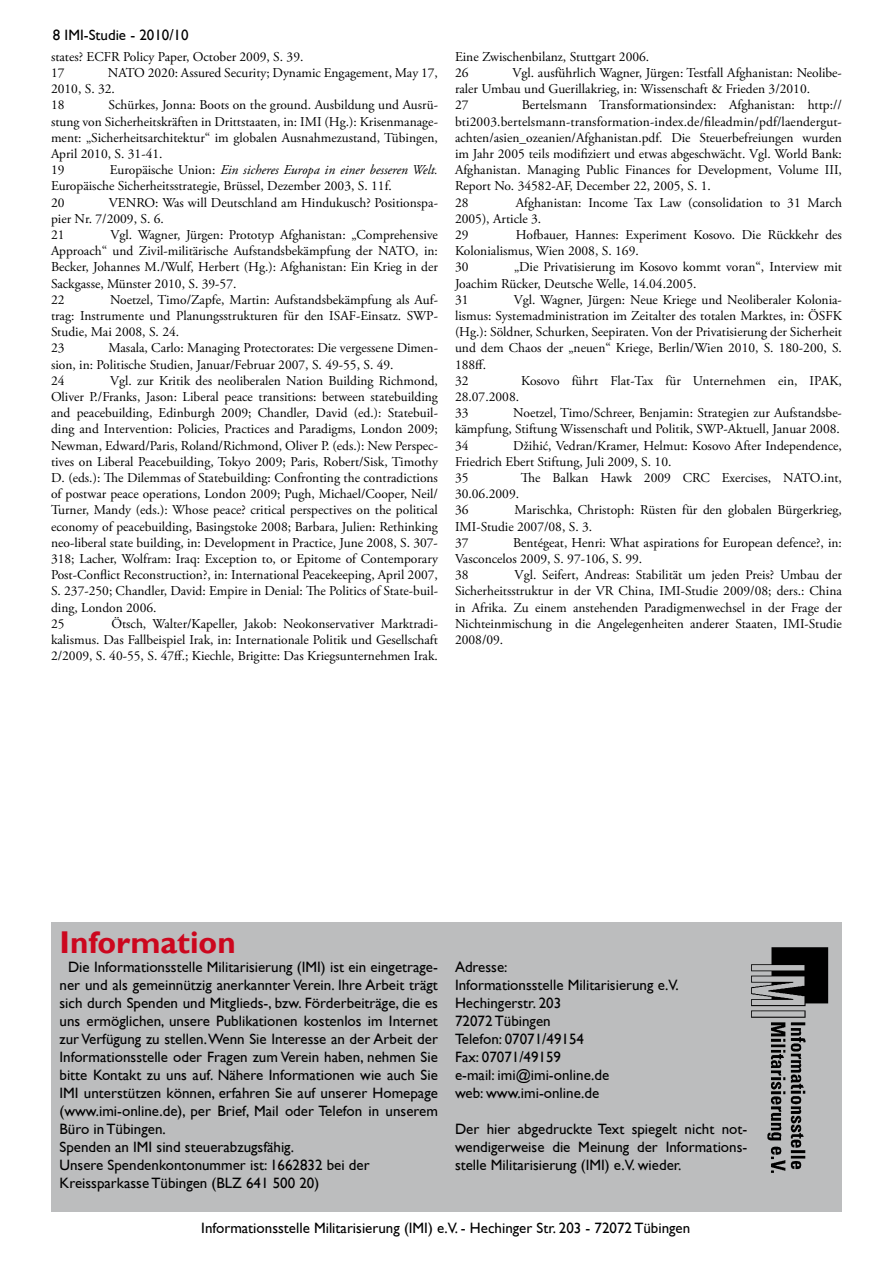
<style>
.page{position:relative;width:893px;height:1263px;background:#fff}
.page>*{position:absolute;margin:0;border:0;box-sizing:border-box;transform-origin:0 0}
.t1{font:700 31.5px "Gill Sans";color:#cc071e}
.t2{font:15px/18px "Gill Sans";color:#000}
.t3{font:13.5px/16.2px "Adobe Garamond Pro";color:#000}
.s1{font-style:italic}
</style>
<div class="page">
<div style="left:51px;top:923px;width:791px;height:289px;background:#bcbdbe"></div>
<img style="left:751px;top:947px;width:78px;height:226px">
<p class="t2" style="left:65px;top:26px;width:125px">IMI-Studie - 2010/10</p>
<p class="t3" style="left:51px;top:49px;width:254px">states? ECFR Policy Paper, October 2009, S. 39.<br>17</p>
<p class="t3" style="left:51px;top:65px;width:388px;text-indent:57px">NATO 2020: Assured Security; Dynamic Engagement, May 17,<br>2010, S. 32.<br>18</p>
<p class="t3" style="left:51px;top:98px;width:388px;text-indent:58px">Schürkes, Jonna: Boots on the ground. Ausbildung und Ausrü&shy;stung von Sicherheitskräften in Drittstaaten, in: IMI (Hg.): Krisenmanage&shy;ment: „Sicherheitsarchitektur“ im globalen Ausnahmezustand, Tübingen, April 2010, S. 31-41.<br>19</p>
<p class="t3" style="left:51px;top:162px;width:388px;text-indent:59px">Europäische Union: <span class="s1">Ein sicheres Europa in einer besseren Welt.<br></span>Europäische Sicherheitsstrategie, Brüssel, Dezember 2003, S. 11f.<br>20</p>
<p class="t3" style="left:51px;top:195px;width:388px;text-indent:58px">VENRO: Was will Deutschland am Hindukusch? Positionspa&shy;pier Nr. 7/2009, S. 6.<br>21</p>
<p class="t3" style="left:51px;top:227px;width:388px;text-indent:59px">Vgl. Wagner, Jürgen: Prototyp Afghanistan: „Comprehensive Approach“ und Zivil-militärische Aufstandsbekämpfung der NATO, in:<br>Becker, Johannes M./Wulf, Herbert (Hg.): Afghanistan: Ein Krieg in der Sackgasse, Münster 2010, S. 39-57.<br>22</p>
<p class="t3" style="left:51px;top:292px;width:388px;text-indent:59px">Noetzel, Timo/Zapfe, Martin: Aufstandsbekämpfung als Auf&shy;trag: Instrumente und Planungsstrukturen für den ISAF-Einsatz. SWP-Studie, Mai 2008, S. 24.<br>23</p>
<p class="t3" style="left:51px;top:341px;width:388px;text-indent:57px">Masala, Carlo: Managing Protectorates: Die vergessene Dimen&shy;sion, in: Politische Studien, Januar/Februar 2007, S. 49-55, S. 49.<br>24</p>
<p class="t3" style="left:51px;top:373px;width:388px;text-indent:59px">Vgl. zur Kritik des neoliberalen Nation Building Richmond, Oliver P./Franks, Jason: Liberal peace transitions: between statebuilding and peacebuilding, Edinburgh 2009; Chandler, David (ed.): Statebuil&shy;ding and Intervention: Policies, Practices and Paradigms, London 2009; Newman, Edward/Paris, Roland/Richmond, Oliver P. (eds.): New Perspec&shy;tives on Liberal Peacebuilding, Tokyo 2009; Paris, Robert/Sisk, Timothy D. (eds.): The Dilemmas of Statebuilding: Confronting the contradictions of postwar peace operations, London 2009; Pugh, Michael/Cooper, Neil/ Turner, Mandy (eds.): Whose peace? critical perspectives on the political economy of peacebuilding, Basingstoke 2008; Barbara, Julien: Rethinking neo-liberal state building, in: Development in Practice, June 2008, S. 307- 318; Lacher, Wolfram: Iraq: Exception to, or Epitome of Contemporary Post-Conflict Reconstruction?, in: International Peacekeeping, April 2007, S. 237-250; Chandler, David: Empire in Denial: The Politics of State-buil&shy;ding, London 2006.<br>25</p>
<p class="t3" style="left:51px;top:616px;width:388px;text-align:justify;text-indent:60px">Ötsch, Walter/Kapeller, Jakob: Neokonservativer Marktradi&shy;kalismus. Das Fallbeispiel Irak, in: Internationale Politik und Gesellschaft 2/2009, S. 40-55, S. 47ff.; Kiechle, Brigitte: Das Kriegsunternehmen Irak.</p>
<p class="t3" style="left:455px;top:49px;width:196px">Eine Zwischenbilanz, Stuttgart 2006.<br>26</p>
<p class="t3" style="left:455px;top:65px;width:388px;text-indent:57px">Vgl. ausführlich Wagner, Jürgen: Testfall Afghanistan: Neolibe&shy;raler Umbau und Guerillakrieg, in: Wissenschaft &amp; Frieden 3/2010.<br>27</p>
<p class="t3" style="left:455px;top:98px;width:388px;text-indent:67px">Bertelsmann Transformationsindex: Afghanistan: http:// bti2003.bertelsmann-transformation-index.de/fileadmin/pdf/laendergut&shy;achten/asien_ozeanien/Afghanistan.pdf. Die Steuerbefreiungen wurden im Jahr 2005 teils modifiziert und etwas abgeschwächt. Vgl. World Bank:<br>Afghanistan. Managing Public Finances for Development, Volume III, Report No. 34582-AF, December 22, 2005, S. 1.<br>28</p>
<p class="t3" style="left:455px;top:195px;width:388px;text-indent:61px">Afghanistan: Income Tax Law (consolidation to 31 March<br>2005), Article 3.<br>29</p>
<p class="t3" style="left:455px;top:227px;width:388px;text-indent:61px">Hofbauer, Hannes: Experiment Kosovo. Die Rückkehr des<br>Kolonialismus, Wien 2008, S. 169.<br>30</p>
<p class="t3" style="left:455px;top:260px;width:388px;text-indent:59px">„Die Privatisierung im Kosovo kommt voran“, Interview mit<br>Joachim Rücker, Deutsche Welle, 14.04.2005.<br>31</p>
<p class="t3" style="left:455px;top:292px;width:388px;text-indent:59px">Vgl. Wagner, Jürgen: Neue Kriege und Neoliberaler Kolonia&shy;lismus: Systemadministration im Zeitalter des totalen Marktes, in: ÖSFK (Hg.): Söldner, Schurken, Seepiraten. Von der Privatisierung der Sicherheit und dem Chaos der „neuen“ Kriege, Berlin/Wien 2010, S. 180-200, S.<br>188ff.<br>32</p>
<p class="t3" style="left:521px;top:373px;width:322px">Kosovo führt Flat-Tax für Unternehmen ein, IPAK,</p>
<p class="t3" style="left:455px;top:389px;width:66px">28.07.2008.<br>33</p>
<p class="t3" style="left:455px;top:405px;width:388px;text-indent:58px">Noetzel, Timo/Schreer, Benjamin: Strategien zur Aufstandsbe&shy;kämpfung, Stiftung Wissenschaft und Politik, SWP-Aktuell, Januar 2008.<br>34</p>
<p class="t3" style="left:455px;top:438px;width:388px;text-indent:58px">Džihić, Vedran/Kramer, Helmut: Kosovo After Independence,<br>Friedrich Ebert Stiftung, Juli 2009, S. 10.<br>35</p>
<p class="t3" style="left:521px;top:470px;width:323px">The Balkan Hawk 2009 CRC Exercises, NATO.int,</p>
<p class="t3" style="left:455px;top:486px;width:66px">30.06.2009.<br>36</p>
<p class="t3" style="left:455px;top:503px;width:388px;text-indent:60px">Marischka, Christoph: Rüsten für den globalen Bürgerkrieg,<br>IMI-Studie 2007/08, S. 3.<br>37</p>
<p class="t3" style="left:455px;top:535px;width:388px;text-indent:58px">Bentégeat, Henri: What aspirations for European defence?, in:<br>Vasconcelos 2009, S. 97-106, S. 99.<br>38</p>
<p class="t3" style="left:455px;top:567px;width:388px;text-align:justify;text-indent:60px">Vgl. Seifert, Andreas: Stabilität um jeden Preis? Umbau der Sicherheitsstruktur in der VR China, IMI-Studie 2009/08; ders.: China in Afrika. Zu einem anstehenden Paradigmenwechsel in der Frage der Nichteinmischung in die Angelegenheiten anderer Staaten, IMI-Studie 2008/09.</p>
<h1 class="t1" style="left:60px;top:924px;width:178px">Information</h1>
<p class="t2" style="left:60px;top:958px;width:380px;text-indent:9px">Die Informationsstelle Militarisierung (IMI) ist ein eingetrage&shy;ner und als gemeinnützig anerkannter Verein. Ihre Arbeit trägt sich durch Spenden und Mitglieds-, bzw. Förderbeiträge, die es uns ermöglichen, unsere Publikationen kostenlos im Internet zur Verfügung zu stellen. Wenn Sie Interesse an der Arbeit der Informationsstelle oder Fragen zum Verein haben, nehmen Sie bitte Kontakt zu uns auf. Nähere Informationen wie auch Sie IMI unterstützen können, erfahren Sie auf unserer Homepage (www.imi-online.de), per Brief, Mail oder Telefon in unserem Büro in Tübingen.<br>Spenden an IMI sind steuerabzugsfähig.<br>Unsere Spendenkontonummer ist: 1662832 bei der Kreissparkasse Tübingen (BLZ 641 500 20)</p>
<p class="t2" style="left:455px;top:958px;width:225px">Adresse:<br>Informationsstelle Militarisierung e.V.<br>Hechingerstr. 203<br>72072 Tübingen<br>Telefon: 07071/49154<br>Fax: 07071/49159<br>e-mail: imi@imi-online.de<br>web: www.imi-online.de</p>
<p class="t2" style="left:455px;top:1120px;width:294px;text-align:justify">Der hier abgedruckte Text spiegelt nicht not&shy;wendigerweise die Meinung der Informations&shy;stelle Militarisierung (IMI) e.V. wieder.</p>
<p class="t2" style="left:201px;top:1219px;width:490px">Informationsstelle Militarisierung (IMI) e.V. - Hechinger Str. 203 - 72072 Tübingen</p>
</div>
